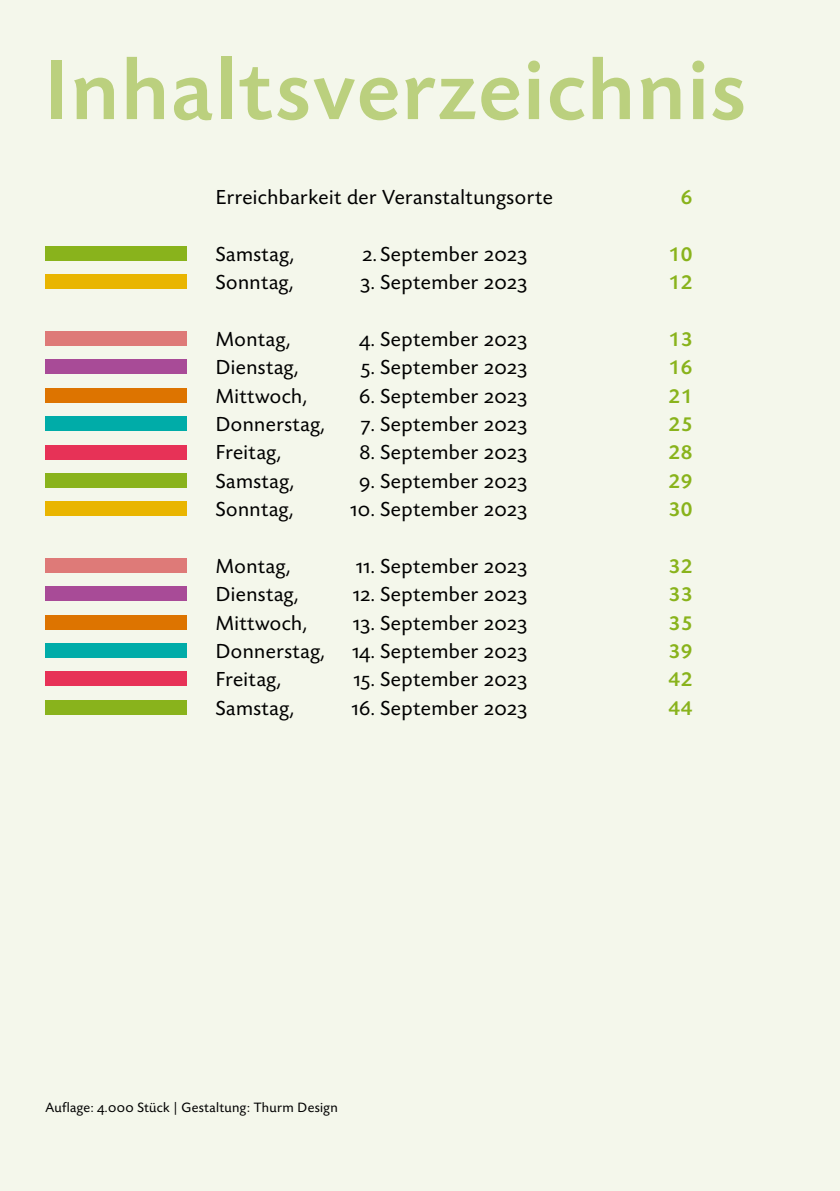
<style>
.page{position:relative;width:840px;height:1191px;background:#fff}
.page>*{position:absolute;margin:0;border:0;box-sizing:border-box;transform-origin:0 0}
.Titel_Head{font:500 88px "Today Sans Now Pro";letter-spacing:.03em;color:#bbd07e}
.t1{font:21px "Today Sans Now Pro";letter-spacing:.025em;color:#000}
.t2{font:500 21px "Today Sans Now Pro";color:#89b31c}
.FL_Txt{font:14px "Today Sans Now Pro";letter-spacing:.025em;color:#000}
</style>
<div class="page">
<div style="left:0;top:0;width:839px;height:1191px;background:#f4f7eb"></div>
<div style="left:45px;top:246px;width:142px;height:15px;background:#89b31c"></div>
<div style="left:45px;top:331px;width:142px;height:15px;background:#de7a78"></div>
<div style="left:45px;top:416px;width:142px;height:15px;background:#00aca8"></div>
<div style="left:45px;top:615px;width:142px;height:14px;background:#dd7400"></div>
<div style="left:45px;top:501px;width:142px;height:15px;background:#e9b500"></div>
<div style="left:45px;top:700px;width:142px;height:14px;background:#89b31c"></div>
<div style="left:45px;top:359px;width:142px;height:15px;background:#a84b97"></div>
<div style="left:45px;top:444px;width:142px;height:15px;background:#e73257"></div>
<div style="left:45px;top:643px;width:142px;height:15px;background:#00aca8"></div>
<div style="left:45px;top:274px;width:142px;height:15px;background:#e9b500"></div>
<div style="left:45px;top:388px;width:142px;height:15px;background:#dd7400"></div>
<div style="left:45px;top:586px;width:142px;height:15px;background:#a84b97"></div>
<div style="left:45px;top:473px;width:142px;height:15px;background:#89b31c"></div>
<div style="left:45px;top:671px;width:142px;height:15px;background:#e73257"></div>
<div style="left:45px;top:558px;width:142px;height:15px;background:#de7a78"></div>
<p class="Titel_Head" style="left:45px;top:39px;width:701px">Inhaltsverzeichnis</p>
<p class="t1" style="left:215px;top:185px;width:338px">Erreichbarkeit der Veranstaltungsorte</p>
<p class="t2" style="left:680px;top:185px;width:13px">6</p>
<p class="t1" style="left:215px;top:242px;width:80px">Samstag,</p>
<p class="t1" style="left:362px;top:242px;width:166px">2. September 2023</p>
<p class="t2" style="left:668px;top:242px;width:25px">10</p>
<p class="t1" style="left:215px;top:270px;width:79px">Sonntag,</p>
<p class="t1" style="left:360px;top:270px;width:168px">3. September 2023</p>
<p class="t2" style="left:668px;top:270px;width:25px">12</p>
<p class="t1" style="left:215px;top:327px;width:76px">Montag,</p>
<p class="t1" style="left:359px;top:327px;width:169px">4. September 2023</p>
<p class="t2" style="left:668px;top:327px;width:25px">13</p>
<p class="t1" style="left:215px;top:355px;width:84px">Dienstag,</p>
<p class="t1" style="left:361px;top:355px;width:167px">5. September 2023</p>
<p class="t2" style="left:668px;top:355px;width:25px">16</p>
<p class="t1" style="left:215px;top:383px;width:93px">Mittwoch,</p>
<p class="t1" style="left:359px;top:383px;width:170px">6. September 2023</p>
<p class="t2" style="left:668px;top:383px;width:25px">21</p>
<p class="t1" style="left:215px;top:412px;width:111px">Donnerstag,</p>
<p class="t1" style="left:361px;top:412px;width:167px">7. September 2023</p>
<p class="t2" style="left:668px;top:412px;width:25px">25</p>
<p class="t1" style="left:215px;top:440px;width:67px">Freitag,</p>
<p class="t1" style="left:359px;top:440px;width:170px">8. September 2023</p>
<p class="t2" style="left:668px;top:440px;width:25px">28</p>
<p class="t1" style="left:215px;top:468px;width:80px">Samstag,</p>
<p class="t1" style="left:359px;top:468px;width:170px">9. September 2023</p>
<p class="t2" style="left:668px;top:468px;width:25px">29</p>
<p class="t1" style="left:215px;top:497px;width:79px">Sonntag,</p>
<p class="t1" style="left:350px;top:497px;width:178px">10. September 2023</p>
<p class="t2" style="left:668px;top:497px;width:25px">30</p>
<p class="t1" style="left:215px;top:553px;width:76px">Montag,</p>
<p class="t1" style="left:355px;top:553px;width:173px">11. September 2023</p>
<p class="t2" style="left:668px;top:553px;width:25px">32</p>
<p class="t1" style="left:215px;top:582px;width:84px">Dienstag,</p>
<p class="t1" style="left:353px;top:582px;width:176px">12. September 2023</p>
<p class="t2" style="left:668px;top:582px;width:25px">33</p>
<p class="t1" style="left:215px;top:610px;width:93px">Mittwoch,</p>
<p class="t1" style="left:352px;top:610px;width:176px">13. September 2023</p>
<p class="t2" style="left:668px;top:610px;width:25px">35</p>
<p class="t1" style="left:215px;top:638px;width:111px">Donnerstag,</p>
<p class="t1" style="left:352px;top:638px;width:177px">14. September 2023</p>
<p class="t2" style="left:668px;top:638px;width:25px">39</p>
<p class="t1" style="left:215px;top:667px;width:67px">Freitag,</p>
<p class="t1" style="left:353px;top:667px;width:175px">15. September 2023</p>
<p class="t2" style="left:668px;top:667px;width:25px">42</p>
<p class="t1" style="left:215px;top:695px;width:80px">Samstag,</p>
<p class="t1" style="left:351px;top:695px;width:177px">16. September 2023</p>
<p class="t2" style="left:668px;top:695px;width:25px">44</p>
<p class="FL_Txt" style="left:45px;top:1098px;width:294px">Auflage: 4.000 Stück | Gestaltung: Thurm Design</p>
</div>
